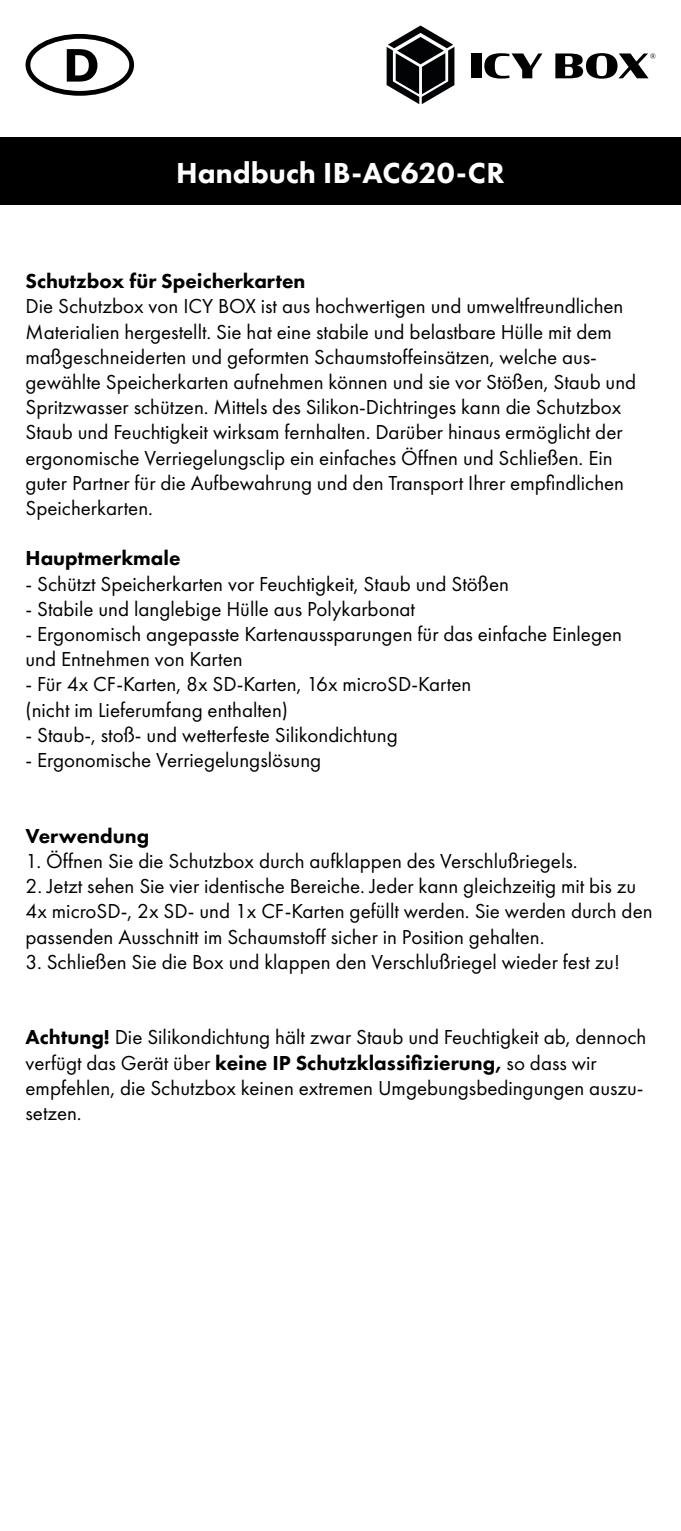
<style>
.page{position:relative;width:681px;height:1531px;background:#fff}
.page>*{position:absolute;margin:0;border:0;box-sizing:border-box;transform-origin:0 0}
.t1{font:800 30px "Futura PT";color:#fff}
.t2{font:21px/25.2px "Futura PT";color:#000}
.t3{font:800 21px "Futura PT";color:#000}
.s1{font-weight:800}
</style>
<div class="page">
<div style="left:0;top:138px;width:680px;height:67px;background:#000"></div>
<div style="left:471px;top:53px;width:10px;height:25px;background:#000"></div>
<svg style="left:484px;top:53px;width:58px;height:26px"></svg>
<svg style="left:555px;top:53px;width:100px;height:26px"></svg>
<svg style="left:386px;top:26px;width:68px;height:78px"></svg>
<div style="left:26px;top:34px;width:108px;height:62px;border:5px solid #000;border-radius:50%"></div>
<svg style="left:67px;top:49px;width:30px;height:33px"></svg>
<h1 class="t1" style="left:176px;top:154px;width:330px">Handbuch IB-AC620-CR</h1>
<p class="t3" style="left:26px;top:268px;width:281px">Schutzbox für Speicherkarten</p>
<p class="t2" style="left:26px;top:294px;width:612px">Die Schutzbox von ICY BOX ist aus hochwertigen und umweltfreundlichen Materialien hergestellt. Sie hat eine stabile und belastbare Hülle mit dem maßgeschneiderten und geformten Schaumstoffeinsätzen, welche aus&shy;gewählte Speicherkarten aufnehmen können und sie vor Stößen, Staub und Spritzwasser schützen. Mittels des Silikon-Dichtringes kann die Schutzbox Staub und Feuchtigkeit wirksam fernhalten. Darüber hinaus ermöglicht der ergonomische Verriegelungsclip ein einfaches Öffnen und Schließen. Ein guter Partner für die Aufbewahrung und den Transport Ihrer empfindlichen Speicherkarten.</p>
<p class="t3" style="left:26px;top:545px;width:156px">Hauptmerkmale</p>
<p class="t2" style="left:26px;top:571px;width:485px">- Schützt Speicherkarten vor Feuchtigkeit, Staub und Stößen</p>
<p class="t2" style="left:26px;top:596px;width:391px">- Stabile und langlebige Hülle aus Polykarbonat</p>
<p class="t2" style="left:26px;top:621px;width:598px">- Ergonomisch angepasste Kartenaussparungen für das einfache Einlegen und Entnehmen von Karten</p>
<p class="t2" style="left:26px;top:672px;width:447px">- Für 4x CF-Karten, 8x SD-Karten, 16x microSD-Karten (nicht im Lieferumfang enthalten)</p>
<p class="t2" style="left:26px;top:722px;width:374px">- Staub-, stoß- und wetterfeste Silikondichtung</p>
<p class="t2" style="left:26px;top:747px;width:297px">- Ergonomische Verriegelungslösung</p>
<p class="t3" style="left:26px;top:822px;width:125px">Verwendung</p>
<p class="t2" style="left:26px;top:848px;width:553px">1. Öffnen Sie die Schutzbox durch aufklappen des Verschlußriegels.</p>
<p class="t2" style="left:26px;top:873px;width:628px">2. Jetzt sehen Sie vier identische Bereiche. Jeder kann gleichzeitig mit bis zu<br>4x microSD-, 2x SD- und 1x CF-Karten gefüllt werden. Sie werden durch den passenden Ausschnitt im Schaumstoff sicher in Position gehalten.</p>
<p class="t2" style="left:26px;top:949px;width:595px">3. Schließen Sie die Box und klappen den Verschlußriegel wieder fest zu!</p>
<p class="t2" style="left:26px;top:1024px;width:622px"><span class="s1">Achtung!</span> Die Silikondichtung hält zwar Staub und Feuchtigkeit ab, dennoch verfügt das Gerät über <span class="s1">keine IP Schutzklassifizierung,</span> so dass wir empfehlen, die Schutzbox keinen extremen Umgebungsbedingungen auszu&shy;setzen.</p>
</div>
